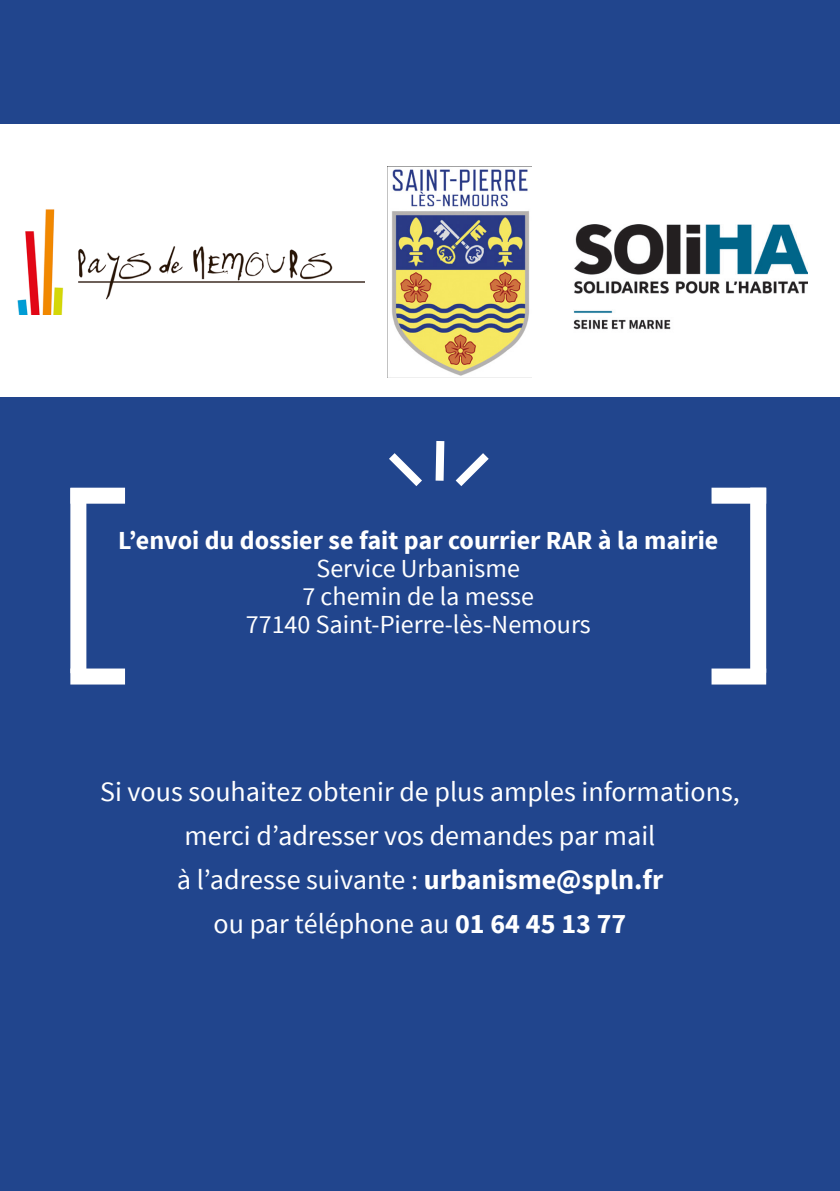
<style>
.page{position:relative;width:840px;height:1191px;background:#fff}
.page>*{position:absolute;margin:0;border:0;box-sizing:border-box;transform-origin:0 0}
.t1{font:28px "Source Sans Pro";color:#fff}
.t2{font:26px "Source Sans Pro";color:#fff}
.t3{font:700 26px "Source Sans Pro";color:#fff}
.s1{font-weight:700}
</style>
<div class="page">
<div style="left:0;top:0;width:839px;height:1191px;background:#21458d"></div>
<div style="left:0;top:125px;width:839px;height:272px;background:#fff"></div>
<img style="left:387px;top:167px;width:143px;height:210px">
<img style="left:573px;top:224px;width:234px;height:106px">
<img style="left:17px;top:209px;width:347px;height:106px">
<div style="left:70px;top:487px;width:55px;height:16px;background:#fff"></div>
<div style="left:70px;top:668px;width:55px;height:16px;background:#fff"></div>
<div style="left:70px;top:488px;width:16px;height:185px;background:#fff"></div>
<div style="left:711px;top:668px;width:54px;height:16px;background:#fff"></div>
<div style="left:711px;top:487px;width:54px;height:16px;background:#fff"></div>
<div style="left:749px;top:487px;width:16px;height:186px;background:#fff"></div>
<svg style="left:389px;top:441px;width:100px;height:45px"></svg>
<p class="t3" style="left:118px;top:523px;width:601px">L’envoi du dossier se fait par courrier RAR à la mairie</p>
<p class="t2" style="left:316px;top:552px;width:205px">Service Urbanisme</p>
<p class="t2" style="left:302px;top:580px;width:233px">7 chemin de la messe</p>
<p class="t2" style="left:246px;top:608px;width:346px">77140 Saint-Pierre-lès-Nemours</p>
<p class="t1" style="left:100px;top:774px;width:640px">Si vous souhaitez obtenir de plus amples informations,</p>
<p class="t1" style="left:184px;top:818px;width:472px">merci d’adresser vos demandes par mail</p>
<p class="t1" style="left:177px;top:862px;width:487px">à l’adresse suivante : <span class="s1">urbanisme@spln.fr</span></p>
<p class="t1" style="left:213px;top:906px;width:414px">ou par téléphone au <span class="s1">01 64 45 13 77</span></p>
</div>
